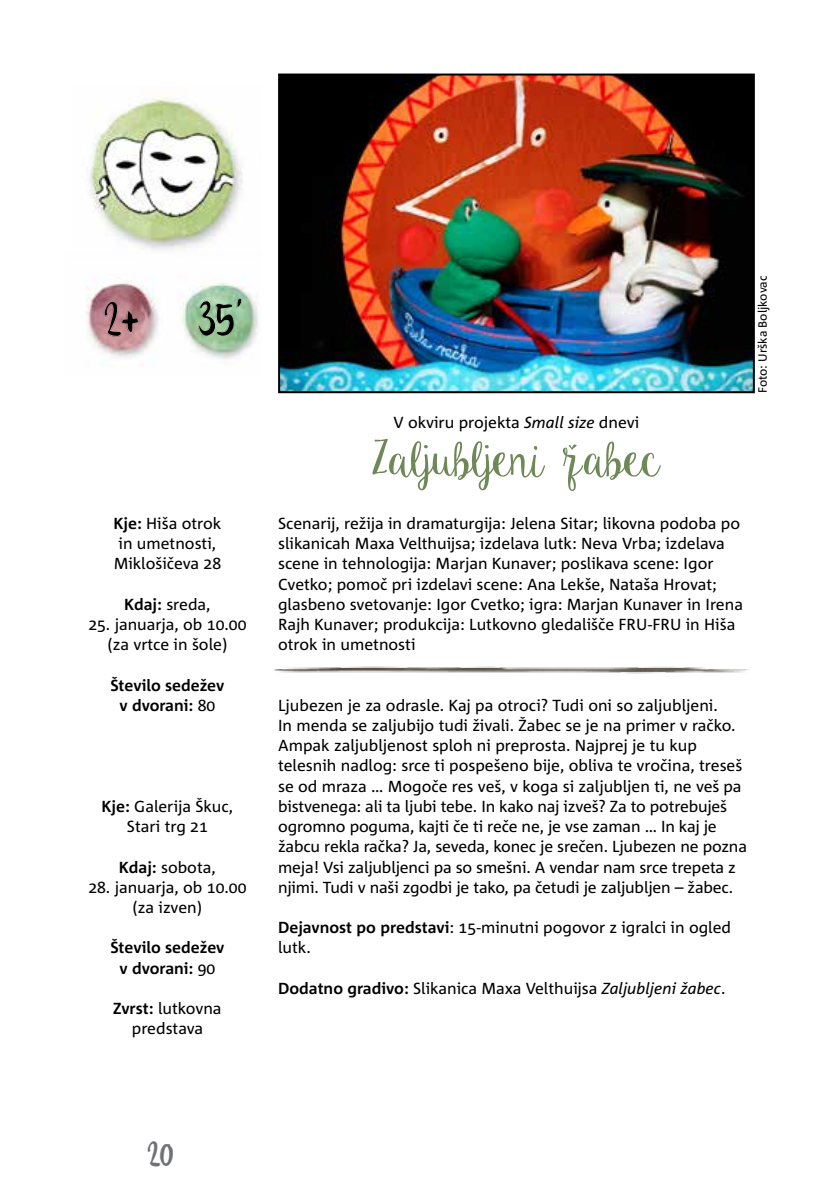
<style>
.page{position:relative;width:840px;height:1191px;background:#fff}
.page>*{position:absolute;margin:0;border:0;box-sizing:border-box;transform-origin:0 0}
.t1{font:50px "Ke Aloha";letter-spacing:-.065em;color:#6f8858}
.t2{font:50px "olivier";color:#000;scale:.75 1}
.t3{font:36px "olivier";color:#717275;scale:.75 1}
.t4{font:16px/20.2px "Corpid C1 s";color:#000;text-align:center}
.t5{font:700 16px/20.2px "Corpid C1 s";color:#000;text-align:center}
.t6{font:12px "Corpid C1 s";color:#000}
.s1{font-weight:700}
.s2{font-weight:400}
.s3{font-style:italic}
</style>
<div class="page">
<img style="left:281px;top:77px;width:470px;height:313px">
<div style="left:278px;top:74px;width:476px;height:319px;border:2px solid #000"></div>
<img style="left:86px;top:276px;width:173px;height:84px">
<img style="left:89px;top:97px;width:154px;height:153px">
<img style="left:274px;top:666px;width:475px;height:8px">
<svg style="left:197px;top:297px;width:46px;height:40px;background:#9dc89f"></svg>
<svg style="left:103px;top:300px;width:37px;height:37px"></svg>
<h1 class="t2" style="left:104px;top:291px;width:190px">2+ 35’</h1>
<p class="t4" style="left:113px;top:513px;width:109px"><span class="s1">Kje:</span> Hiša otrok in umetnosti,<br>Miklošičeva 28</p>
<p class="t4" style="left:124px;top:593px;width:88px"><span class="s1">Kdaj:</span> sreda,</p>
<p class="t4" style="left:88px;top:614px;width:159px">25. januarja, ob 10.00 (za vrtce in šole)</p>
<p class="t5" style="left:110px;top:674px;width:116px">Število sedežev v dvorani: <span class="s2">80</span></p>
<p class="t4" style="left:101px;top:795px;width:133px"><span class="s1">Kje:</span> Galerija Škuc,<br>Stari trg 21</p>
<p class="t4" style="left:119px;top:856px;width:98px"><span class="s1">Kdaj:</span> sobota,</p>
<p class="t4" style="left:88px;top:876px;width:159px">28. januarja, ob 10.00 (za izven)</p>
<p class="t5" style="left:110px;top:937px;width:116px">Število sedežev v dvorani: <span class="s2">90</span></p>
<p class="t4" style="left:113px;top:998px;width:110px"><span class="s1">Zvrst:</span> lutkovna predstava</p>
<p class="t4" style="left:393px;top:412px;width:247px">V okviru projekta <span class="s3">Small size</span> dnevi</p>
<h1 class="t1" style="left:371px;top:432px;width:291px">Zaljubljeni žabec</h1>
<p class="t4" style="left:278px;top:513px;width:466px;text-align:left">Scenarij, režija in dramaturgija: Jelena Sitar; likovna podoba po slikanicah Maxa Velthuijsa; izdelava lutk: Neva Vrba; izdelava scene in tehnologija: Marjan Kunaver; poslikava scene: Igor Cvetko; pomoč pri izdelavi scene: Ana Lekše, Nataša Hrovat; glasbeno svetovanje: Igor Cvetko; igra: Marjan Kunaver in Irena Rajh Kunaver; produkcija: Lutkovno gledališče FRU-FRU in Hiša otrok in umetnosti</p>
<p class="t6" style="left:754px;top:393px;width:119px;rotate:-90deg">Foto: Urška Boljkovac</p>
<p class="t4" style="left:278px;top:694px;width:470px;text-align:left">Ljubezen je za odrasle. Kaj pa otroci? Tudi oni so zaljubljeni.<br>In menda se zaljubijo tudi živali. Žabec se je na primer v račko.<br>Ampak zaljubljenost sploh ni preprosta. Najprej je tu kup telesnih nadlog: srce ti pospešeno bije, obliva te vročina, treseš se od mraza … Mogoče res veš, v koga si zaljubljen ti, ne veš pa bistvenega: ali ta ljubi tebe. In kako naj izveš? Za to potrebuješ ogromno poguma, kajti če ti reče ne, je vse zaman … In kaj je žabcu rekla račka? Ja, seveda, konec je srečen. Ljubezen ne pozna meja! Vsi zaljubljenci pa so smešni. A vendar nam srce trepeta z njimi. Tudi v naši zgodbi je tako, pa četudi je zaljubljen – žabec.</p>
<p class="t4" style="left:278px;top:917px;width:454px;text-align:left"><span class="s1">Dejavnost po predstavi</span>: 15-minutni pogovor z igralci in ogled lutk.</p>
<p class="t4" style="left:278px;top:977px;width:448px"><span class="s1">Dodatno gradivo:</span> Slikanica Maxa Velthuijsa <span class="s3">Zaljubljeni žabec</span>.</p>
<h2 class="t3" style="left:147px;top:1134px;width:36px">20</h2>
</div>
